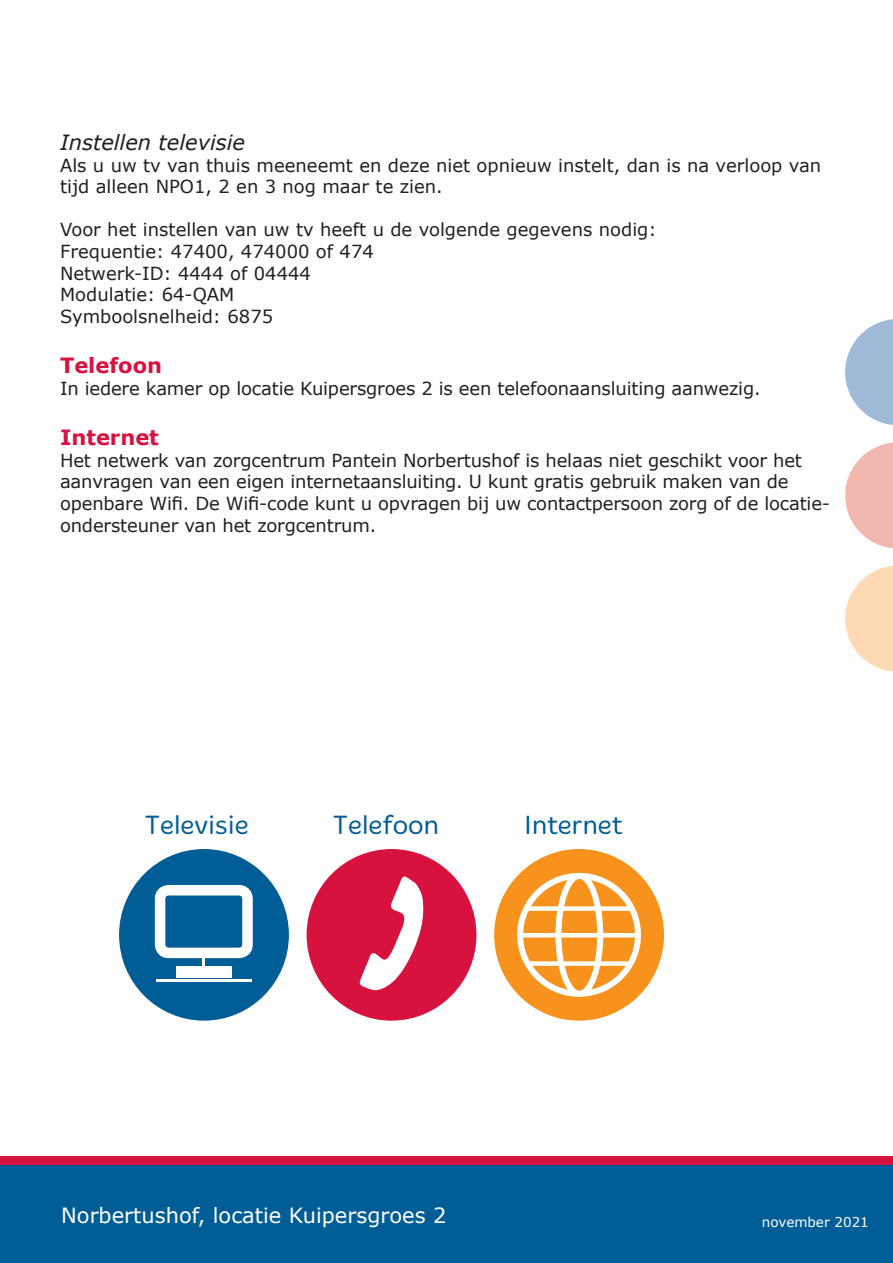
<style>
.page{position:relative;width:893px;height:1263px;background:#fff}
.page>*{position:absolute;margin:0;border:0;box-sizing:border-box;transform-origin:0 0}
.t1{font:300 27px "Merge";color:#005d95}
.t2{font:21px "Verdana";color:#fff}
.t3{font:italic 21px "Verdana";color:#231f20}
.t4{font:700 21px "Verdana";color:#d7123e}
.t5{font:18px/21.6px "Verdana";letter-spacing:-.01em;color:#231f20}
.t6{font:13.5px "Verdana";color:#fff}
</style>
<div class="page">
<svg style="left:845px;top:442px;width:48px;height:106px"></svg>
<svg style="left:845px;top:566px;width:48px;height:106px"></svg>
<svg style="left:845px;top:319px;width:48px;height:106px"></svg>
<div style="left:307px;top:849px;width:169px;height:172px;background:#d7123e;border-radius:50%"></div>
<div style="left:494px;top:849px;width:170px;height:172px;background:#f7931d;border-radius:50%"></div>
<div style="left:119px;top:849px;width:170px;height:172px;background:#005d95;border-radius:50%"></div>
<div style="left:177px;top:966px;width:55px;height:11px;background:#fff"></div>
<hr style="left:156px;top:979px;width:96px;height:3px;background:#fff">
<div style="left:155px;top:885px;width:98px;height:73px;border:10px solid #fff;border-radius:9px"></div>
<svg style="left:203px;top:956px;width:2px;height:10px"></svg>
<svg style="left:360px;top:876px;width:64px;height:115px"></svg>
<svg style="left:482px;top:1156px;width:281px;height:1px"></svg>
<div style="left:517px;top:873px;width:124px;height:124px;border:6px solid #fff;border-radius:50%"></div>
<div style="left:555px;top:873px;width:48px;height:124px;border:6px solid #fff;border-radius:50%"></div>
<hr style="left:519px;top:933px;width:120px;height:4px;background:#fff">
<div style="left:525px;top:906px;width:109px;height:5px;background:#fff"></div>
<div style="left:527px;top:961px;width:104px;height:5px;background:#fff"></div>
<div style="left:0;top:1157px;width:893px;height:106px;background:#005d95"></div>
<div style="left:0;top:1157px;width:893px;height:8px;background:#d7123e"></div>
<p class="t3" style="left:60px;top:128px;width:187px">Instellen televisie</p>
<p class="t5" style="left:60px;top:154px;width:763px">Als u uw tv van thuis meeneemt en deze niet opnieuw instelt, dan is na verloop van tijd alleen NPO1, 2 en 3 nog maar te zien.</p>
<p class="t5" style="left:60px;top:219px;width:598px">Voor het instellen van uw tv heeft u de volgende gegevens nodig:<br>Frequentie: 47400, 474000 of 474<br>Netwerk-ID: 4444 of 04444<br>Modulatie: 64-QAM<br>Symboolsnelheid: 6875</p>
<p class="t4" style="left:60px;top:351px;width:104px">Telefoon</p>
<p class="t5" style="left:60px;top:377px;width:702px">In iedere kamer op locatie Kuipersgroes 2 is een telefoonaansluiting aanwezig.</p>
<p class="t4" style="left:60px;top:423px;width:100px">Internet</p>
<p class="t5" style="left:60px;top:449px;width:772px">Het netwerk van zorgcentrum Pantein Norbertushof is helaas niet geschikt voor het aanvragen van een eigen internetaansluiting. U kunt gratis gebruik maken van de openbare Wifi. De Wifi-code kunt u opvragen bij uw contactpersoon zorg of de locatie&shy;ondersteuner van het zorgcentrum.</p>
<h1 class="t1" style="left:145px;top:809px;width:105px">Televisie</h1>
<h1 class="t1" style="left:333px;top:809px;width:107px">Telefoon</h1>
<h1 class="t1" style="left:524px;top:809px;width:100px">Internet</h1>
<p class="t2" style="left:61px;top:1200px;width:387px">Norbertushof, locatie Kuipersgroes 2</p>
<p class="t6" style="left:762px;top:1212px;width:109px">november 2021</p>
</div>
